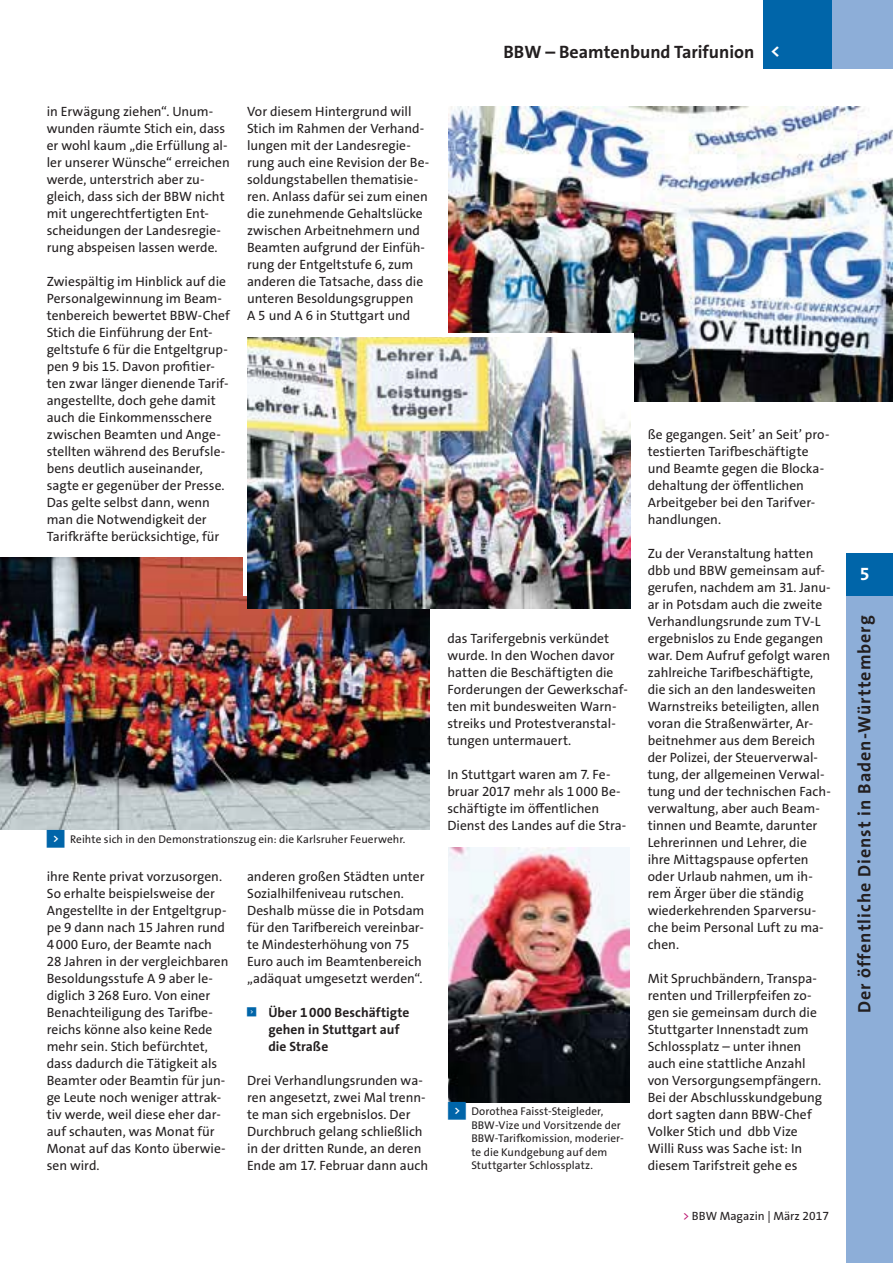
<style>
.page{position:relative;width:893px;height:1263px;background:#fff}
.page>*{position:absolute;margin:0;border:0;box-sizing:border-box;transform-origin:0 0}
.t1{font:700 18px "The Sans Os F";letter-spacing:.055em;color:#231f20}
.t2{font:700 18px "The Sans Os F";color:#231f20}
.t3{font:700 18px "The Sans Os F";color:#fff}
.t4{font:13.5px/17px "The Sans Os F";color:#231f20}
.t5{font:700 13.5px/17px "The Sans Os F";color:#231f20}
.t6{font:12px "The Sans Os F";color:#231f20}
.t7{font:11.25px/13.5px "The Sans Os F";letter-spacing:.005em;color:#231f20}
.t8{font:5.85px "Top Numbers";color:#0065a9}
.s1{font-family:"Top Numbers";color:#0065a9}
.s2{color:#bd1b73}
</style>
<div class="page">
<img style="left:1px;top:558px;width:428px;height:271px">
<img style="left:449px;top:107px;width:444px;height:294px">
<img style="left:448px;top:847px;width:182px;height:255px">
<div style="left:439px;top:333px;width:195px;height:105px;background:#fff"></div>
<div style="left:244px;top:491px;width:194px;height:105px;background:linear-gradient(to bottom,#fff,#fff)"></div>
<img style="left:248px;top:337px;width:382px;height:272px">
<div style="left:831px;top:0;width:62px;height:68px;background:#8daed8"></div>
<div style="left:763px;top:0;width:68px;height:68px;background:#0065a9"></div>
<div style="left:846px;top:553px;width:47px;height:710px;background:#8daed8"></div>
<div style="left:846px;top:553px;width:47px;height:42px;background:#0065a9"></div>
<h1 class="t2" style="left:503px;top:44px;width:253px">BBW – Beamtenbund Tarifunion</h1>
<h1 class="t3" style="left:770px;top:43px;width:11px">&lt;</h1>
<p class="t4" style="left:47px;top:104px;width:185px">in Erwägung ziehen“. Unum&shy;wunden räumte Stich ein, dass er wohl kaum „die Erfüllung al&shy;ler unserer Wünsche“ erreichen werde, unterstrich aber zu&shy;gleich, dass sich der BBW nicht mit ungerechtfertigten Ent&shy;scheidungen der Landesregie&shy;rung abspeisen lassen werde.</p>
<p class="t4" style="left:47px;top:274px;width:185px">Zwiespältig im Hinblick auf die<br>Personalgewinnung im Beam&shy;tenbereich bewertet BBW-Chef<br>Stich die Einführung der Ent&shy;geltstufe 6 für die Entgeltgrup&shy;pen 9 bis 15. Davon profitier&shy;ten zwar länger dienende Tarif&shy;angestellte, doch gehe damit auch die Einkommensschere zwischen Beamten und Ange&shy;stellten während des Berufsle&shy;bens deutlich auseinander, sagte er gegenüber der Presse.<br>Das gelte selbst dann, wenn man die Notwendigkeit der<br>Tarifkräfte berücksichtige, für</p>
<p class="t4" style="left:247px;top:104px;width:184px">Vor diesem Hintergrund will<br>Stich im Rahmen der Verhand&shy;lungen mit der Landesregie&shy;rung auch eine Revision der Be&shy;soldungstabellen thematisie&shy;ren. Anlass dafür sei zum einen die zunehmende Gehaltslücke zwischen Arbeitnehmern und<br>Beamten aufgrund der Einfüh&shy;rung der Entgeltstufe 6, zum anderen die Tatsache, dass die unteren Besoldungsgruppen<br>A 5 und A 6 in Stuttgart und</p>
<p class="t7" style="left:47px;top:833px;width:360px"><span class="s1">&lt;</span> Reihte sich in den Demonstrationszug ein: die Karlsruher Feuerwehr.</p>
<p class="t4" style="left:47px;top:869px;width:183px">ihre Rente privat vorzusorgen.<br>So erhalte beispielsweise der<br>Angestellte in der Entgeltgrup&shy;pe 9 dann nach 15 Jahren rund<br>4 000 Euro, der Beamte nach<br>28 Jahren in der vergleichbaren<br>Besoldungsstufe A 9 aber le&shy;diglich 3 268 Euro. Von einer<br>Benachteiligung des Tarifbe&shy;reichs könne also keine Rede mehr sein. Stich befürchtet, dass dadurch die Tätigkeit als<br>Beamter oder Beamtin für jun&shy;ge Leute noch weniger attrak&shy;tiv werde, weil diese eher dar&shy;auf schauten, was Monat für<br>Monat auf das Konto überwie&shy;sen wird.</p>
<p class="t4" style="left:247px;top:869px;width:179px">anderen großen Städten unter<br>Sozialhilfeniveau rutschen.<br>Deshalb müsse die in Potsdam für den Tarifbereich vereinbar&shy;te Mindesterhöhung von 75<br>Euro auch im Beamtenbereich „adäquat umgesetzt werden“.</p>
<p class="t8" style="left:247px;top:1007px;width:11px">&lt;</p>
<p class="t5" style="left:268px;top:1005px;width:143px">Über 1 000 Beschäftigte gehen in Stuttgart auf die Straße</p>
<p class="t4" style="left:247px;top:1073px;width:183px">Drei Verhandlungsrunden wa&shy;ren angesetzt, zwei Mal trenn&shy;te man sich ergebnislos. Der<br>Durchbruch gelang schließlich in der dritten Runde, an deren<br>Ende am 17. Februar dann auch</p>
<p class="t4" style="left:447px;top:631px;width:182px">das Tarifergebnis verkündet wurde. In den Wochen davor hatten die Beschäftigten die<br>Forderungen der Gewerkschaf&shy;ten mit bundesweiten Warn&shy;streiks und Protestveranstal&shy;tungen untermauert.</p>
<p class="t4" style="left:447px;top:767px;width:180px">In Stuttgart waren am 7. Fe&shy;bruar 2017 mehr als 1 000 Be&shy;schäftigte im öffentlichen<br>Dienst des Landes auf die Stra-</p>
<p class="t7" style="left:471px;top:1106px;width:154px;text-indent:-23px"><span class="s1">&lt;</span> Dorothea Faisst-Steigleder,<br>BBW-Vize und Vorsitzende der<br>BBW-Tarifkomission, moderier&shy;te die Kundgebung auf dem<br>Stuttgarter Schlossplatz.</p>
<p class="t4" style="left:648px;top:427px;width:183px">ße gegangen. Seit’ an Seit’ pro&shy;testierten Tarifbeschäftigte und Beamte gegen die Blocka&shy;dehaltung der öffentlichen<br>Arbeitgeber bei den Tarifver&shy;handlungen.</p>
<p class="t4" style="left:648px;top:546px;width:185px">Zu der Veranstaltung hatten dbb und BBW gemeinsam auf&shy;gerufen, nachdem am 31. Janu&shy;ar in Potsdam auch die zweite<br>Verhandlungsrunde zum TV-L ergebnislos zu Ende gegangen war. Dem Aufruf gefolgt waren zahlreiche Tarifbeschäftigte, die sich an den landesweiten<br>Warnstreiks beteiligten, allen voran die Straßenwärter, Ar&shy;beitnehmer aus dem Bereich der Polizei, der Steuerverwal&shy;tung, der allgemeinen Verwal&shy;tung und der technischen Fach&shy;verwaltung, aber auch Beam&shy;tinnen und Beamte, darunter<br>Lehrerinnen und Lehrer, die ihre Mittagspause opferten oder Urlaub nahmen, um ih&shy;rem Ärger über die ständig wiederkehrenden Sparversu&shy;che beim Personal Luft zu ma&shy;chen.</p>
<p class="t4" style="left:648px;top:971px;width:176px">Mit Spruchbändern, Transpa&shy;renten und Trillerpfeifen zo&shy;gen sie gemeinsam durch die<br>Stuttgarter Innenstadt zum<br>Schlossplatz – unter ihnen auch eine stattliche Anzahl von Versorgungsempfängern.<br>Bei der Abschlusskundgebung dort sagten dann BBW-Chef<br>Volker Stich und dbb Vize<br>Willi Russ was Sache ist: In diesem Tarifstreit gehe es</p>
<p class="t6" style="left:683px;top:1211px;width:148px"><span class="s2">&gt;</span> BBW Magazin | März 2017</p>
<h1 class="t3" style="left:860px;top:566px;width:11px">5</h1>
<h1 class="t1" style="left:856px;top:1013px;width:399px;rotate:-90deg">Der öffentliche Dienst in Baden-Württemberg</h1>
</div>
